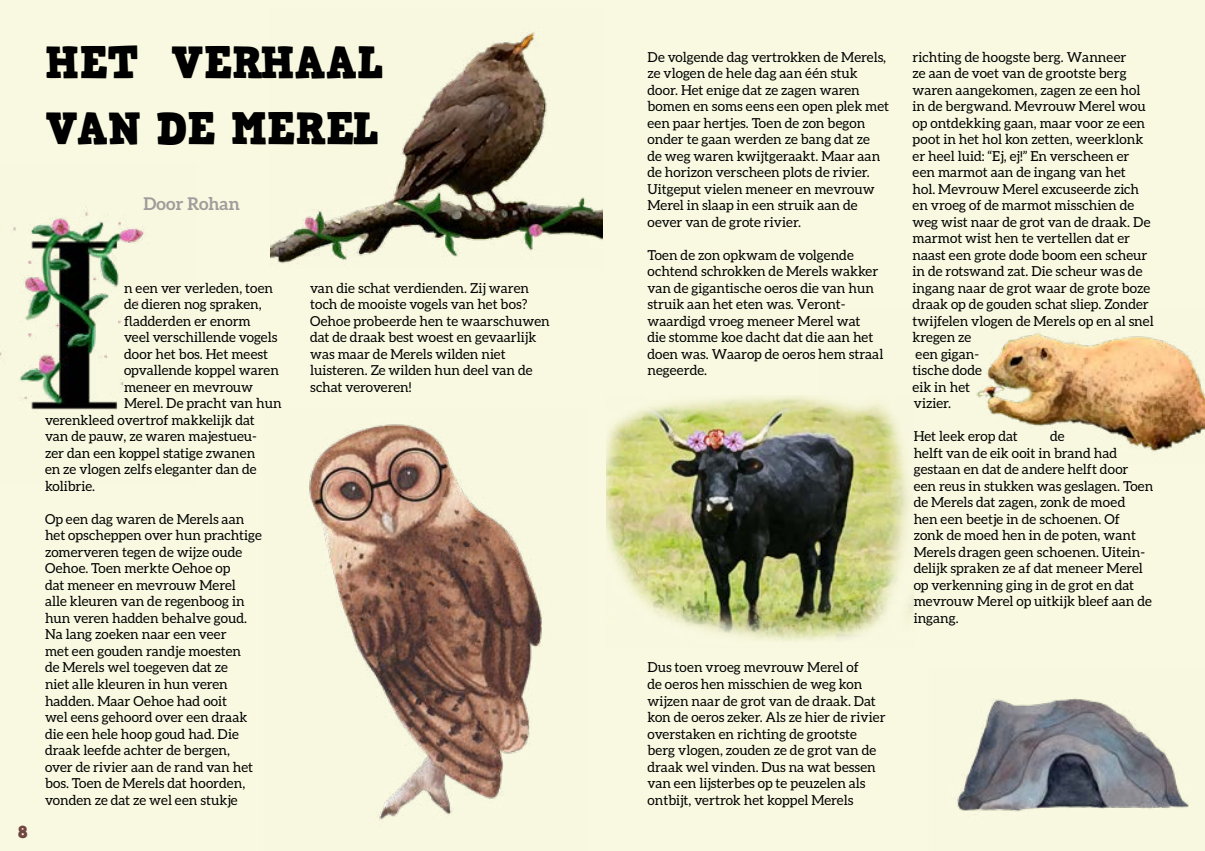
<style>
.page{position:relative;width:1205px;height:851px;background:#fff}
.page>*{position:absolute;margin:0;border:0;box-sizing:border-box;transform-origin:0 0}
.t1{font:45px/66px "HVD Comic Serif Pro";color:#000}
.t2{font:700 17.5px "Aleo";color:#9f9c9b}
.t3{font:17.5px "HVD Comic Serif Pro";color:#734741}
.t4{font:13.75px/16.5px "Aleo";color:#000}
</style>
<div class="page">
<div style="left:0;top:0;width:1205px;height:850px;background:#f9f9e1"></div>
<img style="left:0;top:164px;width:197px;height:321px">
<img style="left:271px;top:8px;width:331px;height:260px">
<img style="left:263px;top:408px;width:324px;height:442px">
<img style="left:606px;top:395px;width:307px;height:252px">
<img style="left:819px;top:309px;width:386px;height:155px">
<img style="left:929px;top:669px;width:276px;height:181px">
<h1 class="t1" style="left:45px;top:30px;width:340px">HET VERHAAL<br>VAN DE MEREL</h1>
<p class="t2" style="left:144px;top:194px;width:98px">Door Rohan</p>
<p class="t3" style="left:18px;top:817px;width:12px">8</p>
<p class="t4" style="left:124px;top:279px;width:151px">n een ver verleden, toen</p>
<p class="t4" style="left:124px;top:296px;width:139px">de dieren nog spraken,</p>
<p class="t4" style="left:124px;top:312px;width:128px">fladderden er enorm</p>
<p class="t4" style="left:124px;top:329px;width:155px">veel verschillende vogels</p>
<p class="t4" style="left:124px;top:345px;width:146px">door het bos. Het meest</p>
<p class="t4" style="left:124px;top:362px;width:156px">opvallende koppel waren</p>
<p class="t4" style="left:124px;top:378px;width:131px">meneer en mevrouw</p>
<p class="t4" style="left:124px;top:395px;width:159px">Merel. De pracht van hun</p>
<p class="t4" style="left:45px;top:411px;width:211px">verenkleed overtrof makkelijk dat</p>
<p class="t4" style="left:45px;top:428px;width:213px">van de pauw, ze waren majestueu-</p>
<p class="t4" style="left:45px;top:444px;width:212px">zer dan een koppel statige zwanen</p>
<p class="t4" style="left:45px;top:461px;width:213px">en ze vlogen zelfs eleganter dan de</p>
<p class="t4" style="left:45px;top:477px;width:52px">kolibrie.</p>
<p class="t4" style="left:45px;top:510px;width:218px">Op een dag waren de Merels aan het opscheppen over hun prachtige zomerveren tegen de wijze oude<br>Oehoe. Toen merkte Oehoe op<br>dat meneer en mevrouw Merel<br>alle kleuren van de regenboog in hun veren hadden behalve goud.<br>Na lang zoeken naar een veer<br>met een gouden randje moesten<br>de Merels wel toegeven dat ze<br>niet alle kleuren in hun veren hadden. Maar Oehoe had ooit<br>wel eens gehoord over een draak die een hele hoop goud had. Die draak leefde achter de bergen,<br>over de rivier aan de rand van het bos. Toen de Merels dat hoorden, vonden ze dat ze wel een stukje</p>
<p class="t4" style="left:310px;top:279px;width:241px">van die schat verdienden. Zij waren toch de mooiste vogels van het bos?<br>Oehoe probeerde hen te waarschuwen dat de draak best woest en gevaarlijk was maar de Merels wilden niet luisteren. Ze wilden hun deel van de schat veroveren!</p>
<p class="t4" style="left:647px;top:48px;width:243px">De volgende dag vertrokken de Merels, ze vlogen de hele dag aan één stuk door. Het enige dat ze zagen waren bomen en soms eens een open plek met een paar hertjes. Toen de zon begon onder te gaan werden ze bang dat ze<br>de weg waren kwijtgeraakt. Maar aan de horizon verscheen plots de rivier.<br>Uitgeput vielen meneer en mevrouw Merel in slaap in een struik aan de oever van de grote rivier.</p>
<p class="t4" style="left:647px;top:246px;width:237px">Toen de zon opkwam de volgende ochtend schrokken de Merels wakker van de gigantische oeros die van hun struik aan het eten was. Veront&shy;waardigd vroeg meneer Merel wat<br>die stomme koe dacht dat die aan het doen was. Waarop de oeros hem straal negeerde.</p>
<p class="t4" style="left:647px;top:659px;width:240px">Dus toen vroeg mevrouw Merel of<br>de oeros hen misschien de weg kon wijzen naar de grot van de draak. Dat kon de oeros zeker. Als ze hier de rivier overstaken en richting de grootste berg vlogen, zouden ze de grot van de draak wel vinden. Dus na wat bessen van een lijsterbes op te peuzelen als ontbijt, vertrok het koppel Merels</p>
<p class="t4" style="left:912px;top:48px;width:242px">richting de hoogste berg. Wanneer<br>ze aan de voet van de grootste berg waren aangekomen, zagen ze een hol in de bergwand. Mevrouw Merel wou op ontdekking gaan, maar voor ze een poot in het hol kon zetten, weerklonk er heel luid: “Ej, ej!” En verscheen er een marmot aan de ingang van het<br>hol. Mevrouw Merel excuseerde zich en vroeg of de marmot misschien de weg wist naar de grot van de draak. De marmot wist hen te vertellen dat er naast een grote dode boom een scheur in de rotswand zat. Die scheur was de ingang naar de grot waar de grote boze draak op de gouden schat sliep. Zonder twijfelen vlogen de Merels op en al snel kregen ze<br>een gigan-<br>tische dode<br>eik in het<br>vizier.</p>
<p class="t4" style="left:913px;top:428px;width:106px">Het leek erop dat</p>
<p class="t4" style="left:913px;top:428px;width:241px;text-indent:136px">de<br>helft van de eik ooit in brand had gestaan en dat de andere helft door een reus in stukken was geslagen. Toen de Merels dat zagen, zonk de moed<br>hen een beetje in de schoenen. Of zonk de moed hen in de poten, want<br>Merels dragen geen schoenen. Uitein&shy;delijk spraken ze af dat meneer Merel op verkenning ging in de grot en dat mevrouw Merel op uitkijk bleef aan de ingang.</p>
</div>
